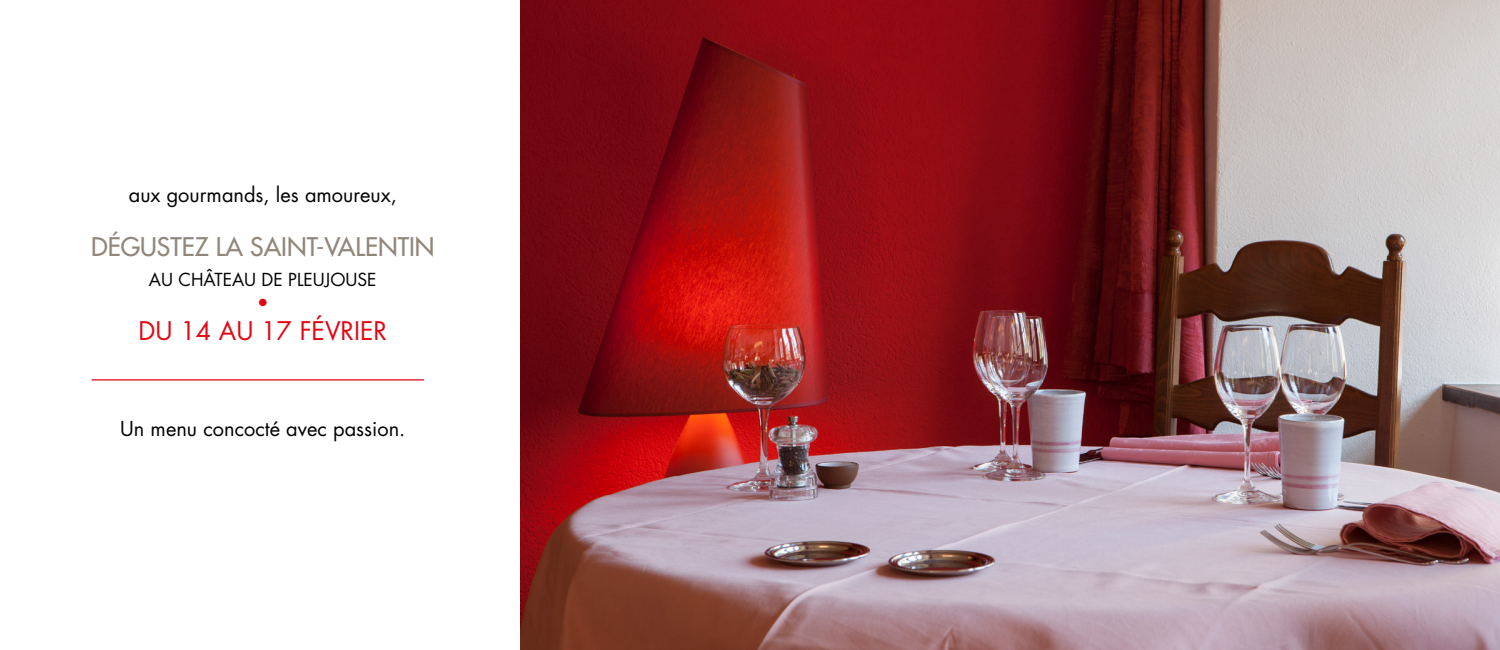
<style>
.page{position:relative;width:1500px;height:650px;background:#fff}
.page>*{position:absolute;margin:0;border:0;box-sizing:border-box;transform-origin:0 0}
.t1{font:500 25px "Futura Std";color:#91867a}
.t2{font:25px "Futura Std";color:#e30613}
.t3{font:20px "Futura Std";color:#000}
.t4{font:500 20px "Futura Std";color:#e30613}
.t5{font:17.5px "Futura Std";color:#000}
</style>
<div class="page">
<hr style="left:92px;top:379px;width:332px;height:1px;background:#e30613">
<img style="left:520px;top:0;width:980px;height:650px">
<p class="t3" style="left:129px;top:182px;width:270px">aux gourmands, les amoureux,</p>
<p class="t1" style="left:91px;top:231px;width:345px">DÉGUSTEZ LA SAINT-VALENTIN</p>
<p class="t5" style="left:149px;top:269px;width:229px">AU CHÂTEAU DE PLEUJOUSE</p>
<p class="t4" style="left:257px;top:290px;width:13px">•</p>
<p class="t2" style="left:139px;top:315px;width:250px">DU 14 AU 17 FÉVRIER</p>
<p class="t3" style="left:120px;top:416px;width:287px">Un menu concocté avec passion.</p>
</div>
